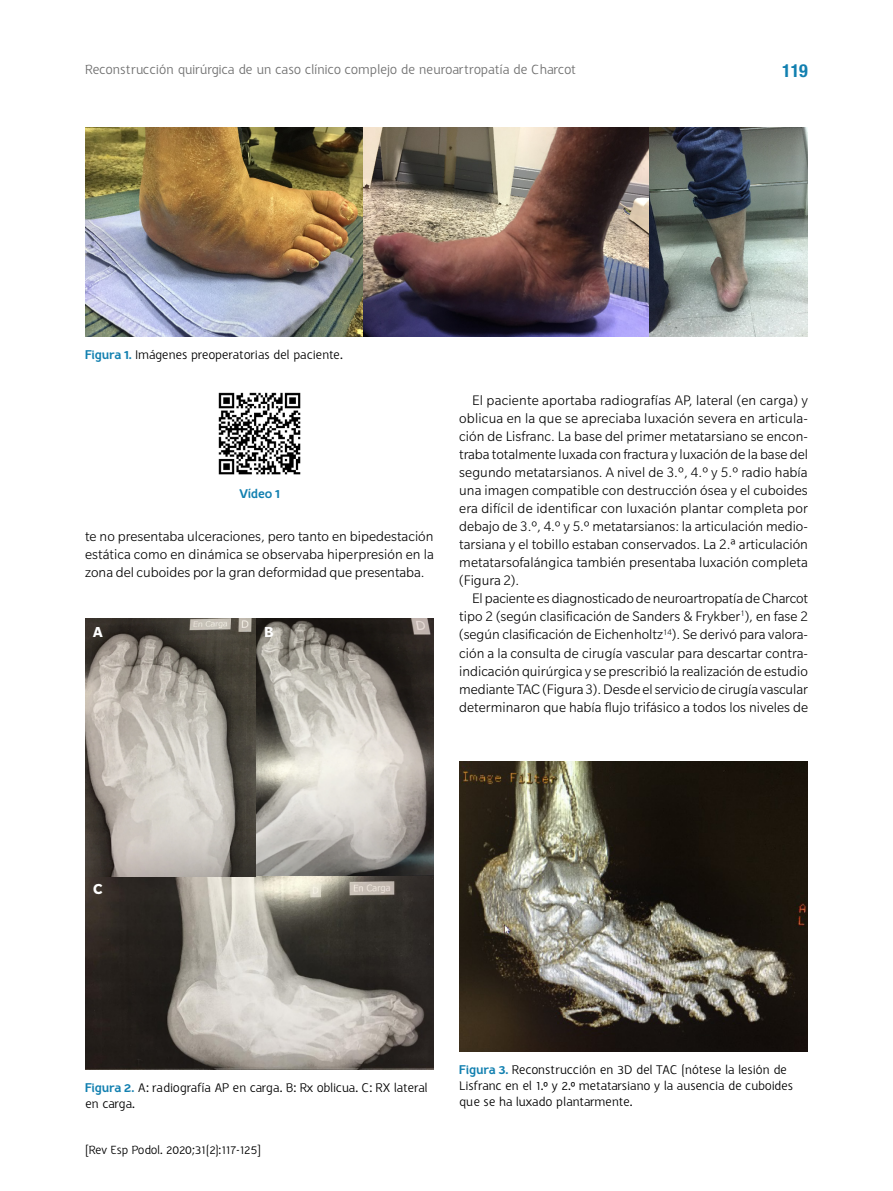
<style>
.page{position:relative;width:893px;height:1191px;background:#fff}
.page>*{position:absolute;margin:0;border:0;box-sizing:border-box;transform-origin:0 0}
.t1{font:700 condensed 18px "Helvetica Neue LT Std";color:#1280b0}
.t2{font:700 15.75px "Slate Pro";color:#fff}
.t3{font:300 15px/18px "Slate Pro";letter-spacing:.005em;color:#000;text-align:justify}
.t4{font:14.25px "Halvorsen";letter-spacing:-.025em;color:#6f6f6f}
.t5{font:13.5px/16.2px "Halvorsen";letter-spacing:-.02em;color:#000}
.t6{font:800 13.5px "Halvorsen";letter-spacing:-.01em;color:#1280b0}
.t7{font:12.75px "Halvorsen";letter-spacing:-.03em;color:#000}
.s1{font-weight:800;color:#1280b0}
</style>
<div class="page">
<img style="left:85px;top:128px;width:723px;height:209px">
<img style="left:218px;top:392px;width:83px;height:83px">
<img style="left:459px;top:761px;width:349px;height:290px">
<img style="left:85px;top:619px;width:349px;height:450px">
<p class="t4" style="left:85px;top:61px;width:492px">Reconstrucción quirúrgica de un caso clínico complejo de neuroartropatía de Charcot</p>
<p class="t1" style="left:782px;top:59px;width:27px">119</p>
<p class="t5" style="left:85px;top:346px;width:259px"><span class="s1">Figura 1.</span> Imágenes preoperatorias del paciente.</p>
<p class="t6" style="left:239px;top:486px;width:42px">Vídeo 1</p>
<p class="t3" style="left:85px;top:527px;width:350px">te no presentaba ulceraciones, pero tanto en bipedestación estática como en dinámica se observaba hiperpresión en la zona del cuboides por la gran deformidad que presentaba.</p>
<p class="t2" style="left:93px;top:623px;width:11px">A</p>
<p class="t2" style="left:264px;top:623px;width:11px">B</p>
<p class="t3" style="left:459px;top:391px;width:350px;text-indent:13px">El paciente aportaba radiografías AP, lateral (en carga) y oblicua en la que se apreciaba luxación severa en articula&shy;ción de Lisfranc. La base del primer metatarsiano se encon&shy;traba totalmente luxada con fractura y luxación de la base del segundo metatarsianos. A nivel de 3.º, 4.º y 5.º radio había una imagen compatible con destrucción ósea y el cuboides era difícil de identificar con luxación plantar completa por debajo de 3.º, 4.º y 5.º metatarsianos: la articulación medio&shy;tarsiana y el tobillo estaban conservados. La 2.ª articulación metatarsofalángica también presentaba luxación completa (Figura 2).</p>
<p class="t3" style="left:459px;top:589px;width:350px;text-indent:13px">El paciente es diagnosticado de neuroartropatía de Charcot tipo 2 (según clasificación de Sanders &amp; Frykber<sup>1</sup>), en fase 2 (según clasificación de Eichenholtz<sup>14</sup>). Se derivó para valora&shy;ción a la consulta de cirugía vascular para descartar contra&shy;indicación quirúrgica y se prescribió la realización de estudio mediante TAC (Figura 3). Desde el servicio de cirugía vascular determinaron que había flujo trifásico a todos los niveles de</p>
<p class="t2" style="left:93px;top:880px;width:11px">C</p>
<p class="t5" style="left:85px;top:1079px;width:344px"><span class="s1">Figura 2.</span> A: radiografía AP en carga. B: Rx oblicua. C: RX lateral en carga.</p>
<p class="t7" style="left:85px;top:1142px;width:178px">[Rev Esp Podol. 2020;31(2):117-125]</p>
<p class="t5" style="left:459px;top:1061px;width:335px"><span class="s1">Figura 3.</span> Reconstrucción en 3D del TAC (nótese la lesión de<br>Lisfranc en el 1.º y 2.º metatarsiano y la ausencia de cuboides que se ha luxado plantarmente.</p>
</div>
